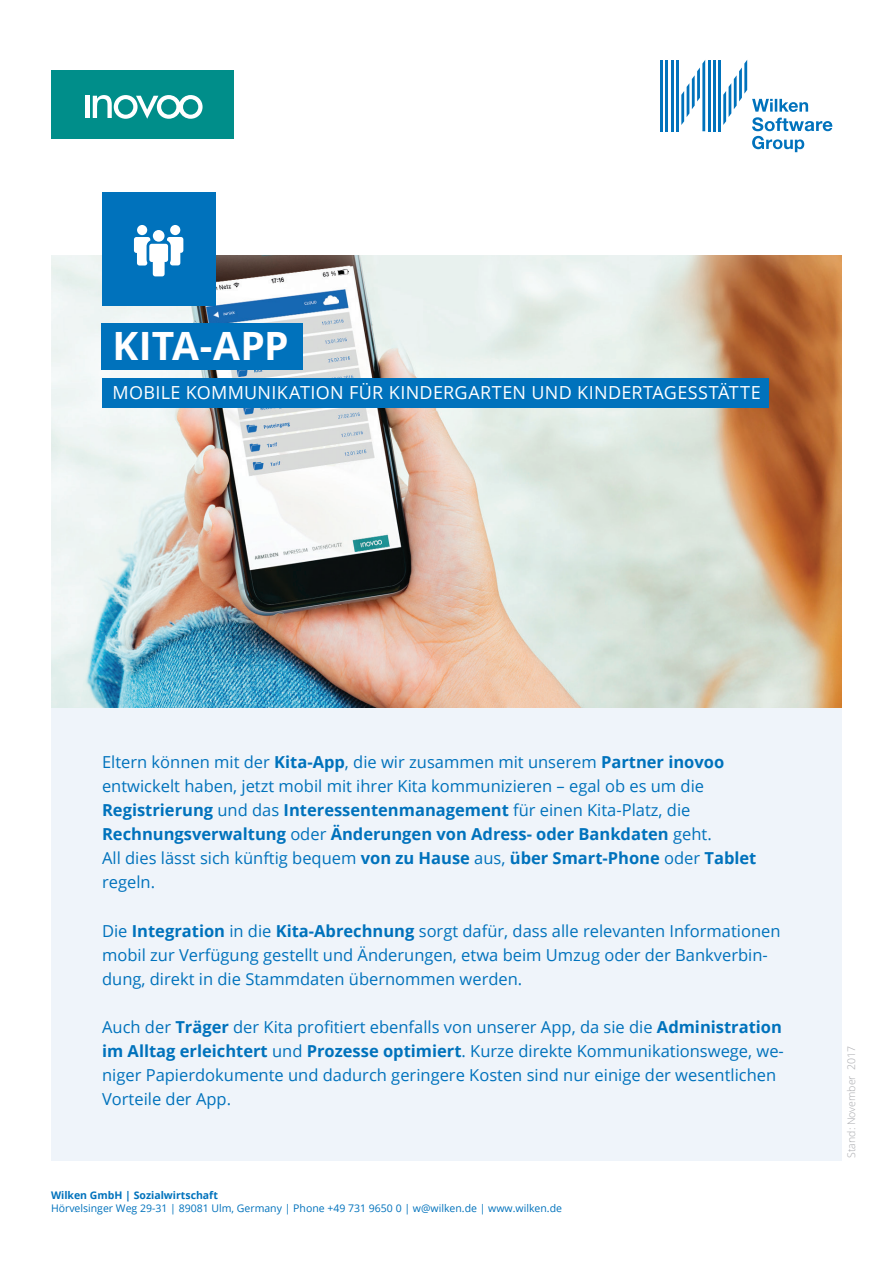
<style>
.page{position:relative;width:893px;height:1263px;background:#fff}
.page>*{position:absolute;margin:0;border:0;box-sizing:border-box;transform-origin:0 0}
.t1{font:700 39px "Open Sans";color:#fff}
.t2{font:18px "Open Sans";letter-spacing:.015em;color:#fff}
.t3{font:16.5px/24px "Open Sans";color:#0072bc}
.t4{font:10.5px "Open Sans";color:#0072bc}
.t5{font:700 10.5px "Open Sans";color:#0072bc}
.t6{font:300 10.5px "Open Sans";color:#a8a9ad}
.s1{font-weight:700}
</style>
<div class="page">
<div style="left:51px;top:702px;width:791px;height:459px;background:#eff4fa"></div>
<svg style="left:723px;top:60px;width:109px;height:92px"></svg>
<hr style="left:660px;top:60px;width:3px;height:71px;background:#0072bc">
<hr style="left:665px;top:60px;width:3px;height:71px;background:#0072bc">
<hr style="left:671px;top:60px;width:3px;height:71px;background:#0072bc">
<hr style="left:676px;top:60px;width:3px;height:71px;background:#0072bc">
<svg style="left:681px;top:60px;width:24px;height:71px"></svg>
<hr style="left:708px;top:60px;width:2px;height:71px;background:#0072bc">
<hr style="left:713px;top:60px;width:3px;height:71px;background:#0072bc">
<hr style="left:718px;top:60px;width:3px;height:71px;background:#0072bc">
<img style="left:51px;top:255px;width:791px;height:453px">
<div style="left:102px;top:192px;width:114px;height:114px;background:#0072bc"></div>
<div style="left:137px;top:225px;width:10px;height:10px;background:#fff;border-radius:50%"></div>
<div style="left:170px;top:225px;width:10px;height:10px;background:#fff;border-radius:50%"></div>
<svg style="left:134px;top:237px;width:49px;height:39px"></svg>
<div style="left:153px;top:230px;width:12px;height:12px;background:#fff;border-radius:50%"></div>
<div style="left:102px;top:323px;width:201px;height:47px;background:#0072bc"></div>
<div style="left:102px;top:378px;width:666px;height:30px;background:#0072bc"></div>
<div style="left:52px;top:70px;width:182px;height:69px;background:#008e8a"></div>
<hr style="left:85px;top:96px;width:4px;height:22px;background:#fff">
<svg style="left:93px;top:95px;width:110px;height:24px"></svg>
<h1 class="t1" style="left:113px;top:319px;width:178px">KITA-APP</h1>
<p class="t2" style="left:113px;top:381px;width:650px">MOBILE KOMMUNIKATION FÜR KINDERGARTEN UND KINDERTAGESSTÄTTE</p>
<p class="t3" style="left:102px;top:750px;width:656px">Eltern können mit der <span class="s1">Kita-App</span>, die wir zusammen mit unserem <span class="s1">Partner inovoo </span>entwickelt haben, jetzt mobil mit ihrer Kita kommunizieren – egal ob es um die <span class="s1">Registrierung</span> und das <span class="s1">Interessentenmanagement</span> für einen Kita-Platz, die <span class="s1">Rechnungsverwaltung</span> oder <span class="s1">Änderungen von Adress- oder Bankdaten</span> geht.<br>All dies lässt sich künftig bequem <span class="s1">von zu Hause</span> aus, <span class="s1">über Smart-Phone</span> oder <span class="s1">Tablet </span>regeln.</p>
<p class="t3" style="left:102px;top:918px;width:680px">Die <span class="s1">Integration</span> in die <span class="s1">Kita-Abrechnung</span> sorgt dafür, dass alle relevanten Informationen mobil zur Verfügung gestellt und Änderungen, etwa beim Umzug oder der Bankverbin&shy;dung, direkt in die Stammdaten übernommen werden.</p>
<p class="t3" style="left:102px;top:1014px;width:683px">Auch der <span class="s1">Träger</span> der Kita profitiert ebenfalls von unserer App, da sie die <span class="s1">Administration im Alltag erleichtert</span> und <span class="s1">Prozesse optimiert</span>. Kurze direkte Kommunikationswege, we&shy;niger Papierdokumente und dadurch geringere Kosten sind nur einige der wesentlichen Vorteile der App.</p>
<p class="t5" style="left:51px;top:1187px;width:168px">Wilken GmbH | Sozialwirtschaft</p>
<p class="t4" style="left:51px;top:1201px;width:512px">Hörvelsinger Weg 29-31 | 89081 Ulm, Germany | Phone +49 731 9650 0 | w@wilken.de | www.wilken.de</p>
<p class="t6" style="left:844px;top:1158px;width:113px;rotate:-90deg">Stand: November 2017</p>
</div>
